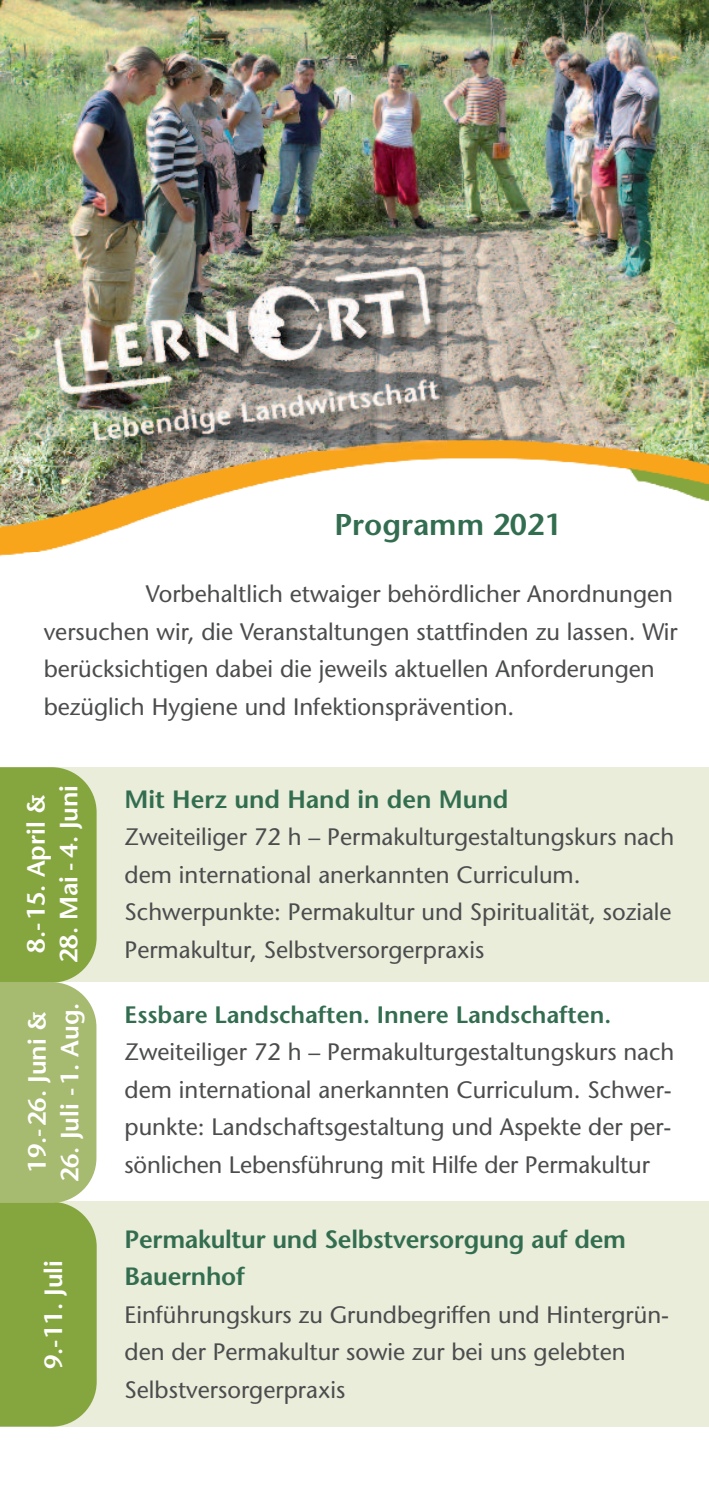
<style>
.page{position:relative;width:709px;height:1489px;background:#fff}
.page>*{position:absolute;margin:0;border:0;box-sizing:border-box;transform-origin:0 0}
.t1{font:600 30px "Stone Sans";color:#336d50}
.t2{font:600 25px/37.5px "Stone Sans";letter-spacing:-.01em;color:#336d50}
.t3{font:600 25px "Stone Sans";color:#fff}
.t4{font:23.75px/37.5px "Stone Sans";color:#4b4c4d}
.t5{font:600 23.75px "Stone Sans";color:#336d50}
</style>
<div class="page">
<img style="left:0;top:0;width:709px;height:557px">
<div style="left:0;top:767px;width:709px;height:214px;background:#e9edda"></div>
<div style="left:0;top:1201px;width:709px;height:225px;background:#e9edda"></div>
<svg style="left:0;top:767px;width:97px;height:659px;background:#94af55"></svg>
<img style="left:0;top:236px;width:709px;height:293px">
<img style="left:48px;top:262px;width:398px;height:188px">
<p class="t1" style="left:334px;top:513px;width:229px">Programm 2021</p>
<p class="t4" style="left:44px;top:577px;width:635px;text-indent:102px">Vorbehaltlich etwaiger behördlicher Anordnungen versuchen wir, die Veranstaltungen stattfinden zu lassen. Wir berücksichtigen dabei die jeweils aktuellen Anforderungen bezüglich Hygiene und Infektionsprävention.</p>
<p class="t3" style="left:27px;top:952px;width:159px;rotate:-90deg">8.-15. April &amp;</p>
<p class="t3" style="left:59px;top:962px;width:179px;rotate:-90deg">28. Mai - 4. Juni</p>
<p class="t2" style="left:125px;top:782px;width:385px">Mit Herz und Hand in den Mund</p>
<p class="t4" style="left:125px;top:820px;width:551px">Zweiteiliger 72 h – Permakulturgestaltungskurs nach dem international anerkannten Curriculum.<br>Schwerpunkte: Permakultur und Spiritualität, soziale Permakultur, Selbstversorgerpraxis</p>
<p class="t3" style="left:28px;top:1172px;width:162px;rotate:-90deg">19.-26. Juni &amp;</p>
<p class="t3" style="left:60px;top:1182px;width:181px;rotate:-90deg">26. Juli -1. Aug.</p>
<p class="t3" style="left:44px;top:1368px;width:110px;rotate:-90deg">9.-11. Juli</p>
<p class="t5" style="left:125px;top:1005px;width:488px">Essbare Landschaften. Innere Landschaften.</p>
<p class="t4" style="left:125px;top:1035px;width:551px">Zweiteiliger 72 h – Permakulturgestaltungskurs nach dem international anerkannten Curriculum. Schwer&shy;punkte: Landschaftsgestaltung und Aspekte der per&shy;sönlichen Lebensführung mit Hilfe der Permakultur</p>
<p class="t2" style="left:125px;top:1222px;width:503px">Permakultur und Selbstversorgung auf dem<br>Bauernhof</p>
<p class="t4" style="left:125px;top:1298px;width:546px">Einführungskurs zu Grundbegriffen und Hintergrün&shy;den der Permakultur sowie zur bei uns gelebten<br>Selbstversorgerpraxis</p>
</div>
